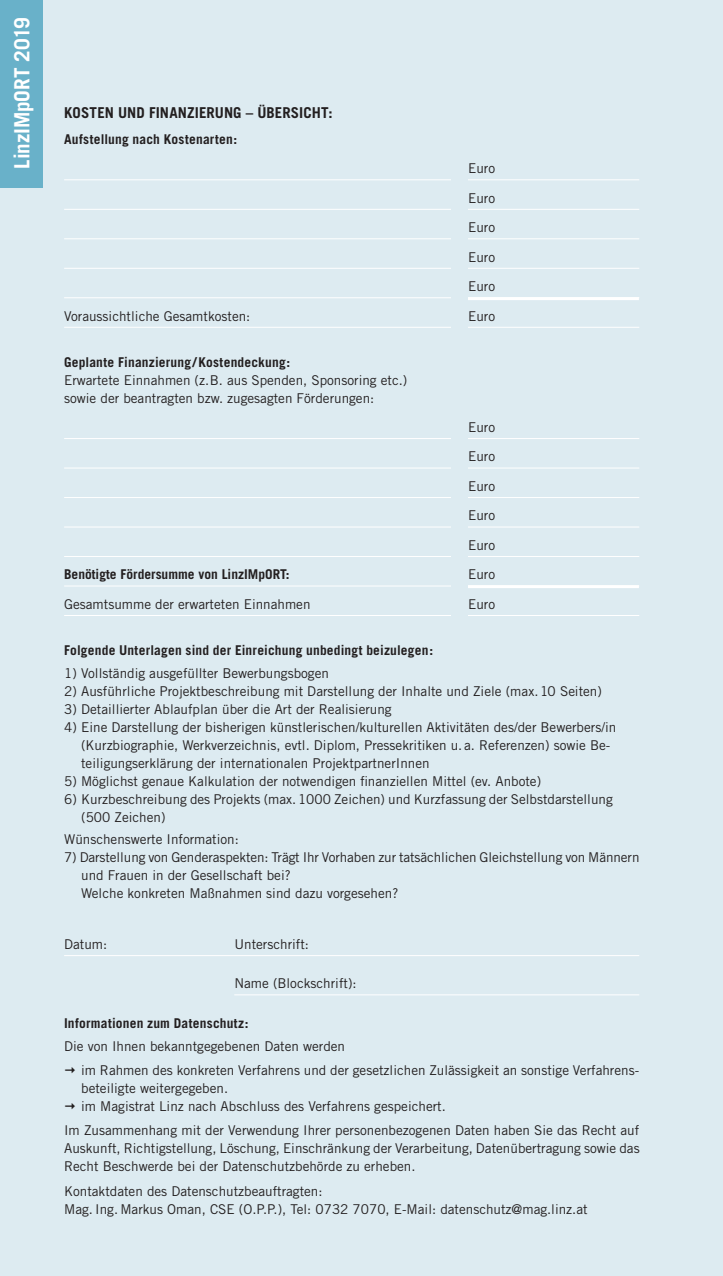
<style>
.page{position:relative;width:723px;height:1276px;background:#ddebf1}
.page>*{position:absolute;margin:0;border:0;box-sizing:border-box;transform-origin:0 0}
.Titel_1{font:700 21px "Trade Gothic";color:#fff}
.Titel_2{font:700 15px "Trade Gothic";letter-spacing:.005em;color:#231f20}
.Fließtext{font:13.5px/18px "Trade Gothic";color:#231f20}
.Titel_3{font:700 13.5px "Trade Gothic";letter-spacing:.015em;color:#231f20}
.Fließtext-2{font:700 13.5px "Trade Gothic";color:#231f20}
</style>
<div class="page">
<div style="left:0;top:0;width:43px;height:187px;background:#69b1c9"></div>
<hr style="left:458px;top:297px;width:181px;height:3px;background:#fff">
<hr style="left:459px;top:585px;width:180px;height:3px;background:#fff">
<hr style="left:64px;top:179px;width:575px;height:1px;background:#fff">
<hr style="left:64px;top:209px;width:575px;height:1px;background:#fff">
<hr style="left:64px;top:238px;width:575px;height:1px;background:#fff">
<hr style="left:64px;top:268px;width:575px;height:1px;background:#fff">
<hr style="left:64px;top:297px;width:575px;height:1px;background:#fff">
<hr style="left:64px;top:327px;width:575px;height:1px;background:#fff">
<hr style="left:64px;top:438px;width:575px;height:1px;background:#fff">
<hr style="left:64px;top:468px;width:575px;height:1px;background:#fff">
<hr style="left:64px;top:497px;width:575px;height:1px;background:#fff">
<hr style="left:64px;top:526px;width:575px;height:1px;background:#fff">
<hr style="left:64px;top:556px;width:575px;height:1px;background:#fff">
<hr style="left:64px;top:585px;width:575px;height:1px;background:#fff">
<hr style="left:64px;top:615px;width:575px;height:1px;background:#fff">
<hr style="left:64px;top:955px;width:575px;height:1px;background:#fff">
<hr style="left:234px;top:994px;width:405px;height:1px;background:#fff">
<div style="left:451px;top:161px;width:16px;height:462px;background:#ddebf1"></div>
<p class="Titel_1" style="left:9px;top:169px;width:153px;rotate:-90deg">LinzIMpORT 2019</p>
<p class="Titel_2" style="left:64px;top:103px;width:270px">KOSTEN UND FINANZIERUNG – ÜBERSICHT:</p>
<p class="Titel_3" style="left:64px;top:131px;width:175px">Aufstellung nach Kostenarten:</p>
<p class="Fließtext" style="left:468px;top:159px;width:28px">Euro</p>
<p class="Fließtext" style="left:468px;top:189px;width:28px">Euro</p>
<p class="Fließtext" style="left:468px;top:218px;width:28px">Euro</p>
<p class="Fließtext" style="left:468px;top:247px;width:28px">Euro</p>
<p class="Fließtext" style="left:468px;top:277px;width:28px">Euro</p>
<p class="Fließtext" style="left:64px;top:306px;width:188px">Voraussichtliche Gesamtkosten:</p>
<p class="Fließtext" style="left:468px;top:306px;width:28px">Euro</p>
<p class="Titel_3" style="left:64px;top:354px;width:227px">Geplante Finanzierung /Kostendeckung:</p>
<p class="Fließtext" style="left:64px;top:371px;width:345px">Erwartete Einnahmen (z.B. aus Spenden, Sponsoring etc.)</p>
<p class="Fließtext" style="left:64px;top:389px;width:312px">sowie der beantragten bzw. zugesagten Förderungen:</p>
<p class="Fließtext" style="left:468px;top:418px;width:28px">Euro</p>
<p class="Fließtext" style="left:468px;top:447px;width:28px">Euro</p>
<p class="Fließtext" style="left:468px;top:477px;width:28px">Euro</p>
<p class="Fließtext" style="left:468px;top:506px;width:28px">Euro</p>
<p class="Fließtext" style="left:468px;top:536px;width:28px">Euro</p>
<p class="Fließtext-2" style="left:64px;top:566px;width:227px">Benötigte Fördersumme von LinzIMpORT:</p>
<p class="Fließtext" style="left:468px;top:565px;width:28px">Euro</p>
<p class="Fließtext" style="left:64px;top:595px;width:248px">Gesamtsumme der erwarteten Einnahmen</p>
<p class="Fließtext" style="left:468px;top:595px;width:28px">Euro</p>
<p class="Titel_3" style="left:64px;top:642px;width:370px">Folgende Unterlagen sind der Einreichung unbedingt beizulegen:</p>
<p class="Fließtext" style="left:64px;top:663px;width:266px">1) Vollständig ausgefüllter Bewerbungsbogen</p>
<p class="Fließtext" style="left:64px;top:681px;width:539px">2) Ausführliche Projektbeschreibung mit Darstellung der Inhalte und Ziele (max.10 Seiten)</p>
<p class="Fließtext" style="left:64px;top:699px;width:329px">3) Detaillierter Ablaufplan über die Art der Realisierung</p>
<p class="Fließtext" style="left:64px;top:717px;width:554px">4) Eine Darstellung der bisherigen künstlerischen/kulturellen Aktivitäten des/der Bewerbers/in</p>
<p class="Fließtext" style="left:81px;top:735px;width:531px">(Kurzbiographie, Werkverzeichnis, evtl. Diplom, Pressekritiken u.a. Referenzen) sowie Be-</p>
<p class="Fließtext" style="left:81px;top:753px;width:350px">teiligungserklärung der internationalen ProjektpartnerInnen</p>
<p class="Fließtext" style="left:64px;top:771px;width:478px">5) Möglichst genaue Kalkulation der notwendigen finanziellen Mittel (ev. Anbote)</p>
<p class="Fließtext" style="left:81px;top:789px;width:533px;text-indent:-17px">6) Kurzbeschreibung des Projekts (max.1000 Zeichen) und Kurzfassung der Selbstdarstellung (500 Zeichen)</p>
<p class="Fließtext" style="left:64px;top:830px;width:176px">Wünschenswerte Information:</p>
<p class="Fließtext" style="left:64px;top:848px;width:577px">7) Darstellung von Genderaspekten: Trägt Ihr Vorhaben zur tatsächlichen Gleichstellung von Männern</p>
<p class="Fließtext" style="left:81px;top:866px;width:211px">und Frauen in der Gesellschaft bei?</p>
<p class="Fließtext" style="left:81px;top:884px;width:319px">Welche konkreten Maßnahmen sind dazu vorgesehen?</p>
<p class="Fließtext" style="left:64px;top:935px;width:45px">Datum:</p>
<p class="Fließtext" style="left:234px;top:935px;width:76px">Unterschrift:</p>
<p class="Fließtext" style="left:234px;top:974px;width:124px">Name (Blockschrift):</p>
<p class="Titel_3" style="left:64px;top:1015px;width:186px">Informationen zum Datenschutz:</p>
<p class="Fließtext" style="left:64px;top:1036px;width:282px">Die von Ihnen bekanntgegebenen Daten werden</p>
<p class="Fließtext" style="left:81px;top:1061px;width:559px">im Rahmen des konkreten Verfahrens und der gesetzlichen Zulässigkeit an sonstige Verfahrens-</p>
<p class="Fließtext" style="left:81px;top:1079px;width:149px">beteiligte weitergegeben.</p>
<p class="Fließtext" style="left:81px;top:1097px;width:366px">im Magistrat Linz nach Abschluss des Verfahrens gespeichert.</p>
<p class="Fließtext" style="left:64px;top:1121px;width:577px;text-align:justify">Im Zusammenhang mit der Verwendung Ihrer personenbezogenen Daten haben Sie das Recht auf Auskunft, Richtigstellung, Löschung, Einschränkung der Verarbeitung, Datenübertragung sowie das Recht Beschwerde bei der Datenschutzbehörde zu erheben.</p>
<p class="Fließtext" style="left:64px;top:1181px;width:260px">Kontaktdaten des Datenschutzbeauftragten:</p>
<p class="Fließtext" style="left:64px;top:1199px;width:525px">Mag. Ing. Markus Oman, CSE (O.P.P.), Tel: 0732 7070, E-Mail: datenschutz@mag.linz.at</p>
</div>
